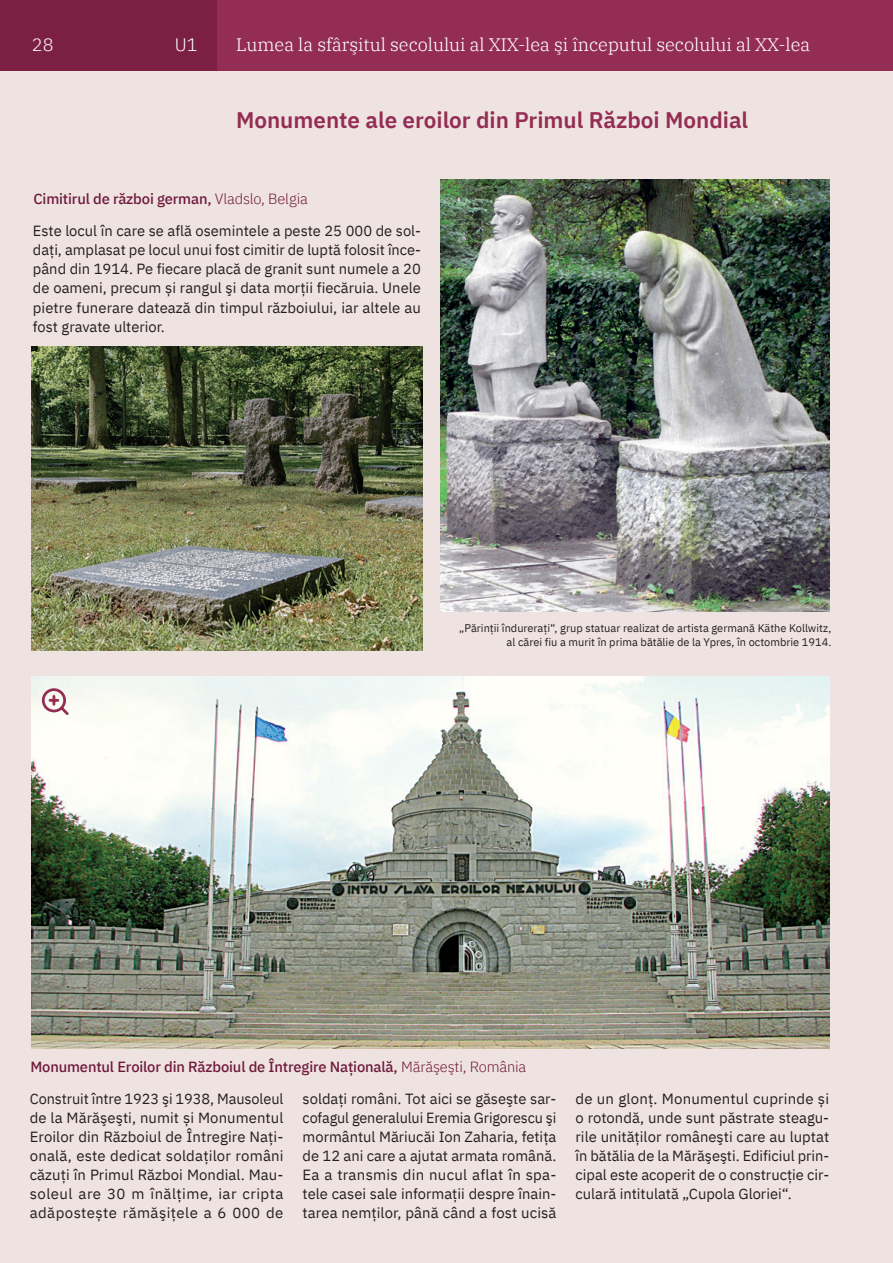
<style>
.page{position:relative;width:893px;height:1263px;background:#fff}
.page>*{position:absolute;margin:0;border:0;box-sizing:border-box;transform-origin:0 0}
.t1{font:600 22.5px "IBM Plex Sans";color:#942d53}
.t2{font:300 18px "IBM Plex Serif";color:#fff}
.t3{font:300 18px "IBM Plex Sans";color:#fff}
.body_light_justified{font:14.7px/19.2px "IBM Plex Sans";letter-spacing:.005em;color:#231f20;text-align:justify}
.side_light{font:14.7px/19.2px "IBM Plex Sans";letter-spacing:.005em;color:#231f20;text-align:justify}
.Inter{font:500 14.7px "IBM Plex Sans";letter-spacing:-.01em;color:#6f1a3b}
.notes_regular_left{font:10.95px/14.4px "IBM Plex Sans";color:#231f20;text-align:right}
.s1{font-weight:300}
</style>
<div class="page">
<div style="left:0;top:70px;width:893px;height:1193px;background:#efe3e2"></div>
<div style="left:0;top:0;width:893px;height:70px;background:#942d53"></div>
<div style="left:0;top:0;width:217px;height:70px;background:#7b2043"></div>
<img style="left:32px;top:347px;width:390px;height:303px">
<img style="left:32px;top:676px;width:797px;height:372px">
<img style="left:440px;top:180px;width:389px;height:431px">
<svg style="left:40px;top:687px;width:31px;height:30px"></svg>
<p class="t3" style="left:32px;top:31px;width:23px">28</p>
<p class="t3" style="left:175px;top:31px;width:24px">U1</p>
<p class="t2" style="left:236px;top:31px;width:576px">Lumea la sfârşitul secolului al XIX‑lea şi începutul secolului al XX‑lea</p>
<h1 class="t1" style="left:236px;top:102px;width:514px">Monumente ale eroilor din Primul Război Mondial</h1>
<p class="Inter" style="left:33px;top:187px;width:276px">Cimitirul de război german, <span class="s1">Vladslo, Belgia</span></p>
<p class="side_light" style="left:33px;top:220px;width:389px">Este locul în care se află osemintele a peste 25 000 de sol&shy;daţi, amplasat pe locul unui fost cimitir de luptă folosit înce&shy;pând din 1914. Pe fiecare placă de granit sunt numele a 20 de oameni, precum și rangul şi data morţii fiecăruia. Unele pietre funerare datează din timpul războiului, iar altele au fost gravate ulterior.</p>
<p class="notes_regular_left" style="left:459px;top:619px;width:374px">„Părinţii îndureraţi“, grup statuar realizat de artista germană Käthe Kollwitz, al cărei fiu a murit în prima bătălie de la Ypres, în octombrie 1914.</p>
<p class="Inter" style="left:30px;top:1055px;width:497px">Monumentul Eroilor din Războiul de Întregire Națională, <span class="s1">Mărăşeşti, România</span></p>
<p class="body_light_justified" style="left:30px;top:1087px;width:255px">Construit între 1923 şi 1938, Mausoleul de la Mărăşeşti, numit și Monumentul Eroilor din Războiul de Întregire Naţi&shy;onală, este dedicat soldaților români căzuți în Primul Război Mondial. Mau&shy;soleul are 30 m înălţime, iar cripta adăpostește rămăşiţele a 6 000 de</p>
<p class="body_light_justified" style="left:303px;top:1087px;width:255px">soldaţi români. Tot aici se găseşte sar&shy;cofagul generalului Eremia Grigorescu şi mormântul Măriucăi Ion Zaharia, fetița de 12 ani care a ajutat armata română.<br>Ea a transmis din nucul aflat în spa&shy;tele casei sale informații despre înain&shy;tarea nemților, până când a fost ucisă</p>
<p class="body_light_justified" style="left:575px;top:1087px;width:255px">de un glonț. Monumentul cuprinde și o rotondă, unde sunt păstrate steagu&shy;rile unităţilor româneşti care au luptat în bătălia de la Mărăşeşti. Edificiul prin&shy;cipal este acoperit de o construcție cir&shy;culară intitulată „Cupola Gloriei“.</p>
</div>
